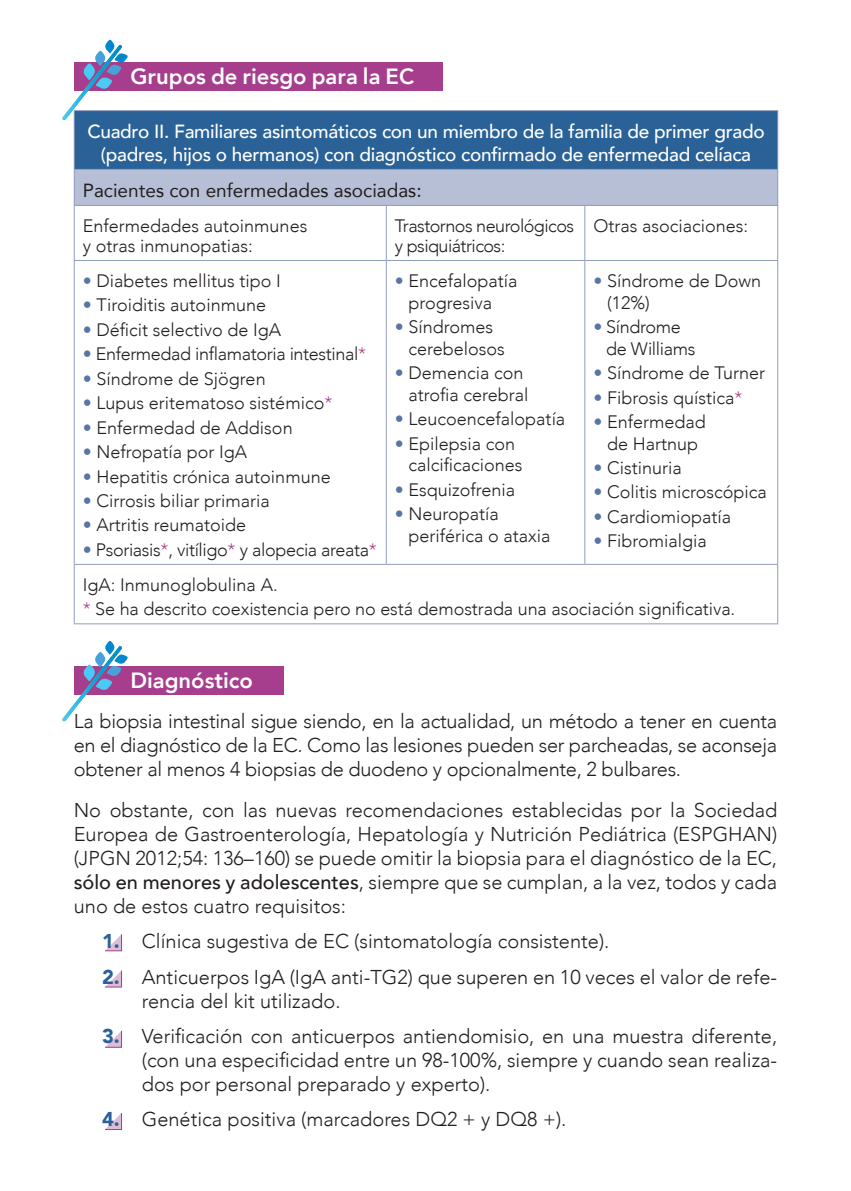
<style>
.page{position:relative;width:851px;height:1191px;background:#fff}
.page>*{position:absolute;margin:0;border:0;box-sizing:border-box;transform-origin:0 0}
.t1{font:800 22px "Avenir";color:#fff}
.t2{font:300 20px/24px "Avenir";color:#231f20;text-align:justify}
.t3{font:500 19px/22.8px "Avenir";letter-spacing:-.015em;color:#fff;text-align:center}
.t4{font:19px "Avenir";color:#231f20}
.t5{font:300 18px/21.6px "Avenir";color:#231f20}
.t6{font:300 18px/21.6px "Avenir";letter-spacing:-.02em;color:#231f20}
.t7{font:300 18px/20px "Avenir";letter-spacing:-.03em;color:#231f20}
.s1{color:#5876a5}
.s2{color:#a63d8d}
.s3{font-weight:500}
.s4{font-weight:900;color:#2a6297}
</style>
<div class="page">
<svg style="left:105px;top:934px;width:17px;height:17px"></svg>
<svg style="left:105px;top:970px;width:17px;height:18px"></svg>
<svg style="left:105px;top:1030px;width:17px;height:18px"></svg>
<svg style="left:105px;top:1113px;width:17px;height:17px"></svg>
<div style="left:74px;top:62px;width:368px;height:29px;background:#a63d8d"></div>
<div style="left:74px;top:111px;width:703px;height:58px;background:#2a6297"></div>
<div style="left:74px;top:169px;width:703px;height:36px;background:#b7bfd6"></div>
<hr style="left:74px;top:170px;width:1px;height:35px;background:#8f9dbf">
<hr style="left:777px;top:170px;width:1px;height:35px;background:#8f9dbf">
<hr style="left:74px;top:565px;width:1px;height:58px;background:#8f9dbf">
<hr style="left:777px;top:565px;width:1px;height:58px;background:#8f9dbf">
<hr style="left:74px;top:623px;width:312px;height:1px;background:#8f9dbf">
<hr style="left:386px;top:623px;width:198px;height:1px;background:#8f9dbf">
<hr style="left:584px;top:623px;width:194px;height:1px;background:#8f9dbf">
<hr style="left:74px;top:111px;width:1px;height:58px;background:#8f9dbf">
<hr style="left:74px;top:110px;width:312px;height:1px;background:#8f9dbf">
<hr style="left:386px;top:110px;width:198px;height:1px;background:#8f9dbf">
<hr style="left:584px;top:110px;width:194px;height:1px;background:#8f9dbf">
<hr style="left:777px;top:111px;width:1px;height:58px;background:#8f9dbf">
<hr style="left:74px;top:169px;width:312px;height:1px;background:#8f9dbf">
<hr style="left:386px;top:169px;width:198px;height:1px;background:#8f9dbf">
<hr style="left:584px;top:169px;width:194px;height:1px;background:#8f9dbf">
<hr style="left:74px;top:206px;width:1px;height:54px;background:#8f9dbf">
<hr style="left:74px;top:261px;width:1px;height:303px;background:#8f9dbf">
<hr style="left:74px;top:205px;width:312px;height:1px;background:#8f9dbf">
<hr style="left:74px;top:260px;width:312px;height:1px;background:#8f9dbf">
<hr style="left:386px;top:206px;width:1px;height:54px;background:#8f9dbf">
<hr style="left:386px;top:261px;width:1px;height:303px;background:#8f9dbf">
<hr style="left:386px;top:205px;width:198px;height:1px;background:#8f9dbf">
<hr style="left:386px;top:260px;width:198px;height:1px;background:#8f9dbf">
<hr style="left:584px;top:206px;width:1px;height:54px;background:#8f9dbf">
<hr style="left:584px;top:261px;width:1px;height:303px;background:#8f9dbf">
<hr style="left:584px;top:205px;width:194px;height:1px;background:#8f9dbf">
<hr style="left:584px;top:260px;width:194px;height:1px;background:#8f9dbf">
<hr style="left:777px;top:206px;width:1px;height:54px;background:#8f9dbf">
<hr style="left:777px;top:261px;width:1px;height:303px;background:#8f9dbf">
<hr style="left:74px;top:564px;width:312px;height:1px;background:#8f9dbf">
<hr style="left:386px;top:564px;width:198px;height:1px;background:#8f9dbf">
<hr style="left:584px;top:564px;width:194px;height:1px;background:#8f9dbf">
<div style="left:74px;top:666px;width:209px;height:28px;background:#a63d8d"></div>
<svg style="left:62px;top:39px;width:66px;height:82px"></svg>
<svg style="left:62px;top:641px;width:67px;height:81px"></svg>
<p class="t1" style="left:130px;top:56px;width:285px">Grupos de riesgo para la EC</p>
<p class="t3" style="left:87px;top:119px;width:678px">Cuadro II. Familiares asintomáticos con un miembro de la familia de primer grado (padres, hijos o hermanos) con diagnóstico confirmado de enfermedad celíaca</p>
<p class="t4" style="left:83px;top:175px;width:340px">Pacientes con enfermedades asociadas:</p>
<p class="t5" style="left:83px;top:216px;width:226px;line-height:20px">Enfermedades autoinmunes y otras inmunopatias:</p>
<p class="t7" style="left:395px;top:216px;width:181px">Trastornos neurológicos y psiquiátricos:</p>
<p class="t5" style="left:593px;top:215px;width:156px">Otras asociaciones:</p>
<p class="t5" style="left:83px;top:270px;width:200px"><span class="s1">•</span> Diabetes mellitus tipo I</p>
<p class="t5" style="left:83px;top:294px;width:185px"><span class="s1">•</span> Tiroiditis autoinmune</p>
<p class="t5" style="left:83px;top:319px;width:200px"><span class="s1">•</span> Déficit selectivo de IgA</p>
<p class="t6" style="left:83px;top:343px;width:285px"><span class="s1">•</span> Enfermedad inflamatoria intestinal<span class="s2">*</span></p>
<p class="t5" style="left:83px;top:368px;width:184px"><span class="s1">•</span> Síndrome de Sjögren</p>
<p class="t5" style="left:83px;top:392px;width:251px"><span class="s1">•</span> Lupus eritematoso sistémico<span class="s2">*</span></p>
<p class="t5" style="left:83px;top:417px;width:211px"><span class="s1">•</span> Enfermedad de Addison</p>
<p class="t5" style="left:83px;top:441px;width:166px"><span class="s1">•</span> Nefropatía por IgA</p>
<p class="t5" style="left:83px;top:465px;width:249px"><span class="s1">•</span> Hepatitis crónica autoinmune</p>
<p class="t5" style="left:83px;top:490px;width:189px"><span class="s1">•</span> Cirrosis biliar primaria</p>
<p class="t5" style="left:83px;top:514px;width:165px"><span class="s1">•</span> Artritis reumatoide</p>
<p class="t6" style="left:83px;top:539px;width:295px"><span class="s1">•</span> Psoriasis<span class="s2">*</span>, vitíligo<span class="s2">*</span> y alopecia areata<span class="s2">*</span></p>
<p class="t5" style="left:408px;top:270px;width:111px;text-indent:-14px"><span class="s1">•</span> Encefalopatía progresiva</p>
<p class="t5" style="left:408px;top:316px;width:98px;text-indent:-14px"><span class="s1">•</span> Síndromes cerebelosos</p>
<p class="t5" style="left:395px;top:362px;width:135px;text-align:right"><span class="s1">•</span> Demencia con atrofia cerebral</p>
<p class="t5" style="left:395px;top:408px;width:172px"><span class="s1">•</span> Leucoencefalopatía</p>
<p class="t5" style="left:408px;top:432px;width:115px;text-indent:-14px"><span class="s1">•</span> Epilepsia con calcificaciones</p>
<p class="t5" style="left:395px;top:478px;width:122px"><span class="s1">•</span> Esquizofrenia</p>
<p class="t5" style="left:408px;top:503px;width:144px;text-indent:-14px"><span class="s1">•</span> Neuropatía periférica o ataxia</p>
<p class="t5" style="left:607px;top:270px;width:156px;text-indent:-14px"><span class="s1">•</span> Síndrome de Down (12%)</p>
<p class="t6" style="left:606px;top:316px;width:91px;text-indent:-13px"><span class="s1">•</span> Síndrome de Williams</p>
<p class="t5" style="left:593px;top:362px;width:173px"><span class="s1">•</span> Síndrome de Turner</p>
<p class="t5" style="left:593px;top:386px;width:151px"><span class="s1">•</span> Fibrosis quística<span class="s2">*</span></p>
<p class="t5" style="left:593px;top:411px;width:114px;text-align:center"><span class="s1">•</span> Enfermedad de Hartnup</p>
<p class="t5" style="left:593px;top:457px;width:90px"><span class="s1">•</span> Cistinuria</p>
<p class="t5" style="left:593px;top:481px;width:175px"><span class="s1">•</span> Colitis microscópica</p>
<p class="t5" style="left:593px;top:506px;width:139px"><span class="s1">•</span> Cardiomiopatía</p>
<p class="t5" style="left:593px;top:530px;width:115px"><span class="s1">•</span> Fibromialgia</p>
<p class="t5" style="left:83px;top:574px;width:196px">IgA: Inmunoglobulina A.</p>
<p class="t5" style="left:83px;top:598px;width:654px"><span class="s2">*</span> Se ha descrito coexistencia pero no está demostrada una asociación significativa.</p>
<p class="t1" style="left:130px;top:660px;width:124px">Diagnóstico</p>
<p class="t2" style="left:74px;top:709px;width:705px">La biopsia intestinal sigue siendo, en la actualidad, un método a tener en cuenta en el diagnóstico de la EC. Como las lesiones pueden ser parcheadas, se aconseja obtener al menos 4 biopsias de duodeno y opcionalmente, 2 bulbares.</p>
<p class="t2" style="left:74px;top:798px;width:705px">No obstante, con las nuevas recomendaciones establecidas por la Sociedad Europea de Gastroenterología, Hepatología y Nutrición Pediátrica (ESPGHAN) (JPGN 2012;54: 136–160) se puede omitir la biopsia para el diagnóstico de la EC, <span class="s3">sólo en menores y adolescentes</span>, siempre que se cumplan, a la vez, todos y cada uno de estos cuatro requisitos:</p>
<p class="t2" style="left:102px;top:929px;width:508px"><span class="s4">1.</span> Clínica sugestiva de EC (sintomatología consistente).</p>
<p class="t2" style="left:142px;top:964px;width:636px;text-indent:-40px"><span class="s4">2.</span> Anticuerpos IgA (IgA anti-TG2) que superen en 10 veces el valor de refe&shy;rencia del kit utilizado.</p>
<p class="t2" style="left:142px;top:1024px;width:636px;text-indent:-40px"><span class="s4">3.</span> Verificación con anticuerpos antiendomisio, en una muestra diferente, (con una especificidad entre un 98-100%, siempre y cuando sean realiza&shy;dos por personal preparado y experto).</p>
<p class="t2" style="left:102px;top:1107px;width:466px"><span class="s4">4.</span> Genética positiva (marcadores DQ2 + y DQ8 +).</p>
</div>
